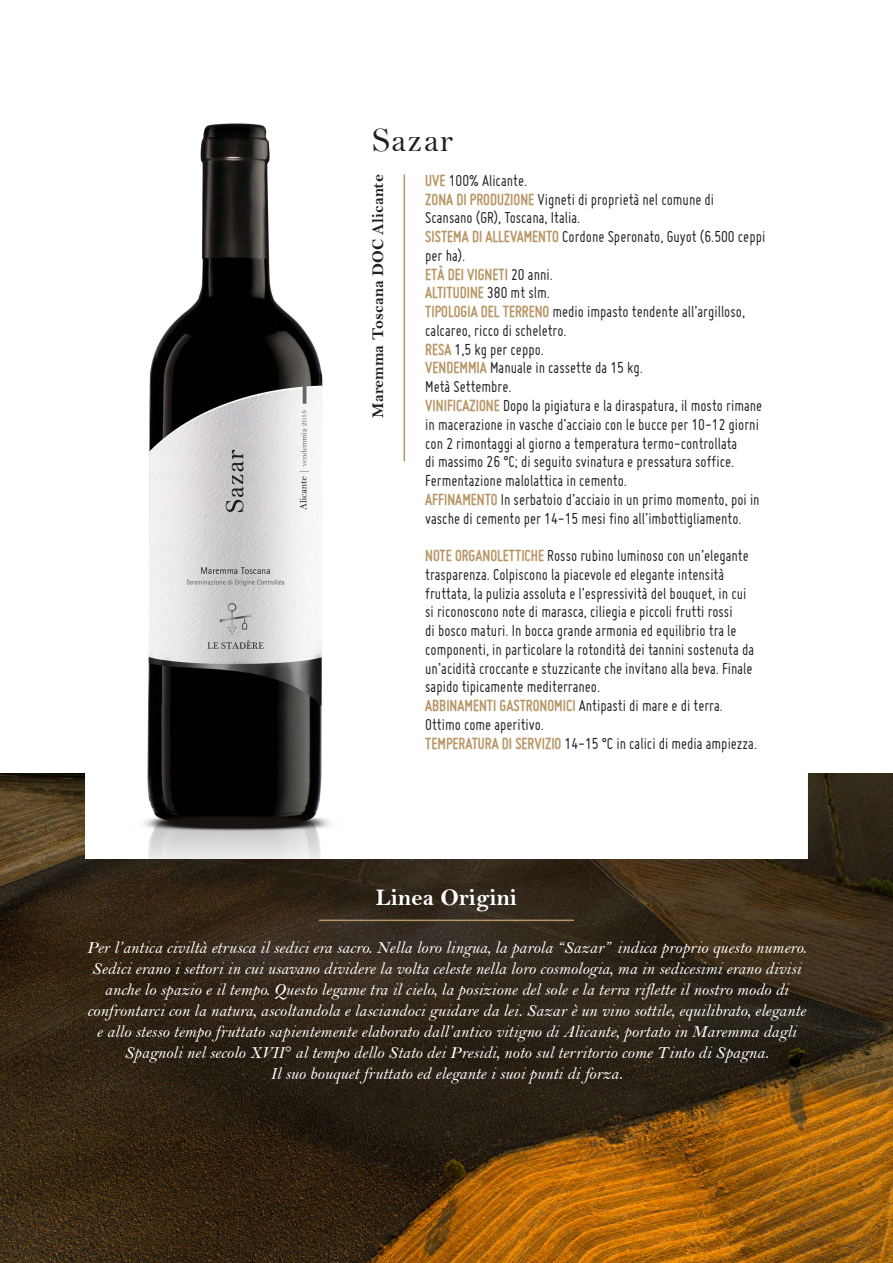
<style>
.page{position:relative;width:893px;height:1263px;background:#fff}
.page>*{position:absolute;margin:0;border:0;box-sizing:border-box;transform-origin:0 0}
.t1{font:34.5px "Bell";letter-spacing:.03em;color:#231f20}
.t2{font:24px "Bell MT Bold";color:#fff}
.t3{font:17.25px/18.8px "Miso";color:#231f20;scale:.95 1}
.t4{font:17.25px/21px "Bell MT Italic";color:#fff;text-align:center}
.t5{font:16.5px "Bell MT Bold";color:#231f20}
.s1{font-weight:700;color:#b89666}
</style>
<div class="page">
<img style="left:0;top:774px;width:893px;height:489px">
<svg style="left:85px;top:174px;width:723px;height:685px"></svg>
<img style="left:121px;top:123px;width:225px;height:736px">
<hr style="left:404px;top:174px;width:1px;height:287px;background:#b89666">
<hr style="left:319px;top:919px;width:255px;height:2px;background:#b89666">
<h1 class="t1" style="left:372px;top:120px;width:83px">Sazar</h1>
<p class="t5" style="left:368px;top:418px;width:245px;rotate:-90deg">Maremma Toscana DOC Alicante</p>
<p class="t3" style="left:425px;top:171px;width:359px"><span class="s1">UVE</span> 100% Alicante.<br><span class="s1">ZONA DI PRODUZIONE</span> Vigneti di proprietà nel comune di Scansano (GR), Toscana, Italia.<br><span class="s1">SISTEMA DI ALLEVAMENTO</span> Cordone Speronato, Guyot (6.500 ceppi per ha).<br><span class="s1">ETÀ DEI VIGNETI</span> 20 anni.<br><span class="s1">ALTITUDINE</span> 380 mt slm.<br><span class="s1">TIPOLOGIA DEL TERRENO</span> medio impasto tendente all’argilloso, calcareo, ricco di scheletro.<br><span class="s1">RESA</span> 1,5 kg per ceppo.<br><span class="s1">VENDEMMIA</span> Manuale in cassette da 15 kg.<br>Metà Settembre.<br><span class="s1">VINIFICAZIONE</span> Dopo la pigiatura e la diraspatura, il mosto rimane in macerazione in vasche d’acciaio con le bucce per 10-12 giorni con 2 rimontaggi al giorno a temperatura termo-controllata<br>di massimo 26 °C; di seguito svinatura e pressatura soffice.<br>Fermentazione malolattica in cemento.<br><span class="s1">AFFINAMENTO</span> In serbatoio d’acciaio in un primo momento, poi in vasche di cemento per 14-15 mesi fino all’imbottigliamento.</p>
<p class="t3" style="left:425px;top:546px;width:351px"><span class="s1">NOTE ORGANOLETTICHE</span> Rosso rubino luminoso con un’elegante trasparenza. Colpiscono la piacevole ed elegante intensità fruttata, la pulizia assoluta e l’espressività del bouquet, in cui si riconoscono note di marasca, ciliegia e piccoli frutti rossi<br>di bosco maturi. In bocca grande armonia ed equilibrio tra le componenti, in particolare la rotondità dei tannini sostenuta da un’acidità croccante e stuzzicante che invitano alla beva. Finale sapido tipicamente mediterraneo.<br><span class="s1">ABBINAMENTI GASTRONOMICI</span> Antipasti di mare e di terra.<br>Ottimo come aperitivo.<br><span class="s1">TEMPERATURA DI SERVIZIO</span> 14-15 °C in calici di media ampiezza.</p>
<h2 class="t2" style="left:376px;top:883px;width:143px">Linea Origini</h2>
<p class="t4" style="left:87px;top:937px;width:721px">Per l’antica civiltà etrusca il sedici era sacro. Nella loro lingua, la parola “Sazar” indica proprio questo numero.<br>Sedici erano i settori in cui usavano dividere la volta celeste nella loro cosmologia, ma in sedicesimi erano divisi anche lo spazio e il tempo. Questo legame tra il cielo, la posizione del sole e la terra riflette il nostro modo di confrontarci con la natura, ascoltandola e lasciandoci guidare da lei. Sazar è un vino sottile, equilibrato, elegante e allo stesso tempo fruttato sapientemente elaborato dall’antico vitigno di Alicante, portato in Maremma dagli Spagnoli nel secolo XVII° al tempo dello Stato dei Presidi, noto sul territorio come Tinto di Spagna.<br>Il suo bouquet fruttato ed elegante i suoi punti di forza.</p>
</div>
